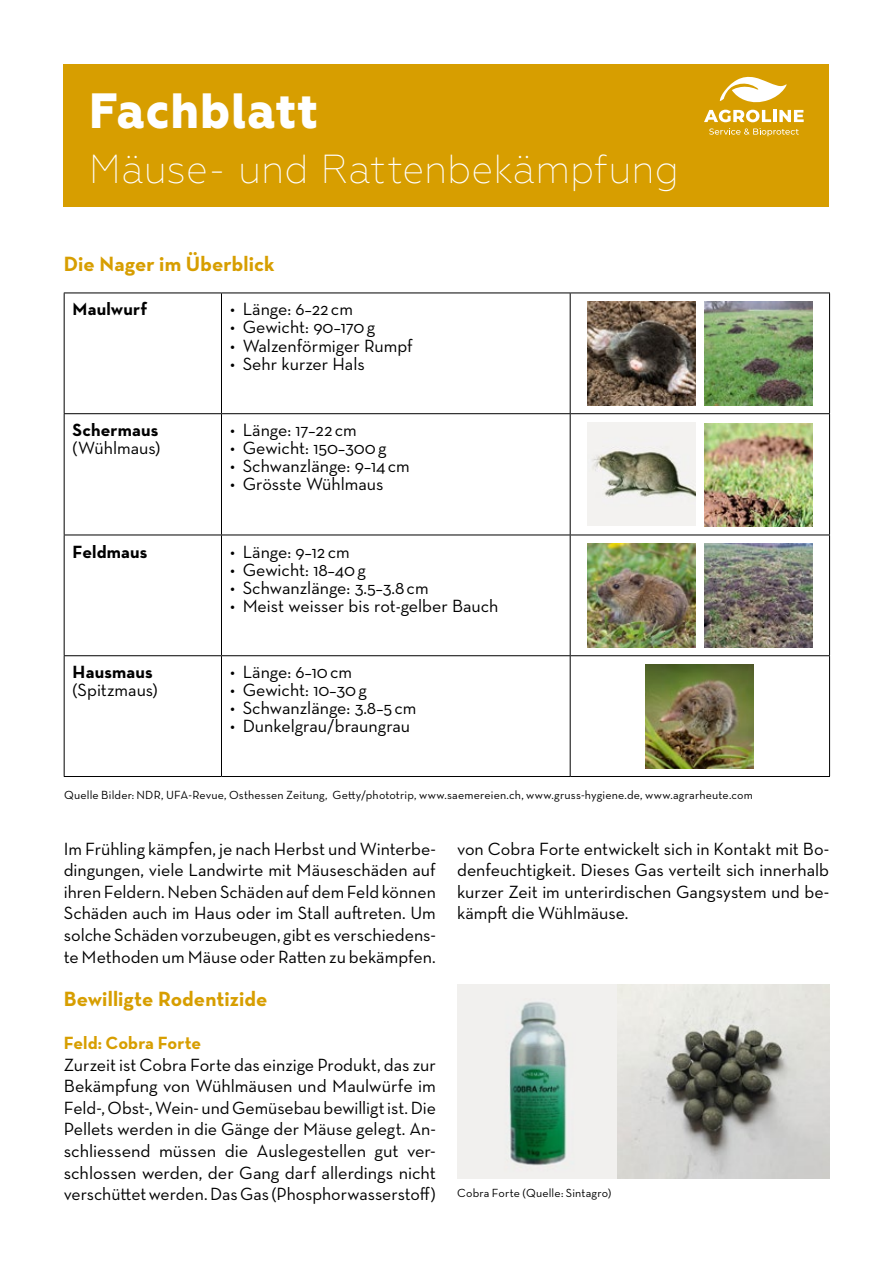
<style>
.page{position:relative;width:893px;height:1263px;background:#fff}
.page>*{position:absolute;margin:0;border:0;box-sizing:border-box;transform-origin:0 0}
.t1{font:800 49.5px "Geometria";letter-spacing:.025em;color:#fff;scale:.92 1}
.t2{font:200 40.5px "Geometria";letter-spacing:.015em;color:#fff;scale:.92 1}
.t3{font:700 21px "Neutraface Text";letter-spacing:.005em;color:#d79e00}
.t4{font:18px/21.6px "Neutraface Text";color:#000;text-align:justify}
.t5{font:700 18px "Neutraface Text";letter-spacing:.01em;color:#000}
.t6{font:700 18px "Neutraface Text";letter-spacing:.005em;color:#d79e00}
.t7{font:12px "Neutraface Text";letter-spacing:.015em;color:#000}
</style>
<div class="page">
<div style="left:64px;top:64px;width:765px;height:142px;background:#d79e00"></div>
<svg style="left:709px;top:128px;width:90px;height:8px"></svg>
<svg style="left:704px;top:110px;width:100px;height:12px"></svg>
<svg style="left:720px;top:77px;width:67px;height:26px"></svg>
<hr style="left:64px;top:293px;width:157px;height:1px;background:#000">
<hr style="left:64px;top:293px;width:1px;height:120px;background:#000">
<hr style="left:221px;top:293px;width:349px;height:1px;background:#000">
<hr style="left:221px;top:293px;width:1px;height:120px;background:#000">
<hr style="left:570px;top:293px;width:260px;height:1px;background:#000">
<hr style="left:570px;top:293px;width:1px;height:120px;background:#000">
<hr style="left:829px;top:293px;width:1px;height:120px;background:#000">
<hr style="left:64px;top:413px;width:157px;height:1px;background:#000">
<hr style="left:64px;top:414px;width:1px;height:121px;background:#000">
<hr style="left:221px;top:413px;width:349px;height:1px;background:#000">
<hr style="left:221px;top:414px;width:1px;height:121px;background:#000">
<hr style="left:570px;top:413px;width:260px;height:1px;background:#000">
<hr style="left:570px;top:414px;width:1px;height:121px;background:#000">
<hr style="left:829px;top:414px;width:1px;height:121px;background:#000">
<hr style="left:64px;top:535px;width:157px;height:1px;background:#000">
<hr style="left:64px;top:535px;width:1px;height:120px;background:#000">
<hr style="left:221px;top:535px;width:349px;height:1px;background:#000">
<hr style="left:221px;top:535px;width:1px;height:120px;background:#000">
<hr style="left:570px;top:535px;width:260px;height:1px;background:#000">
<hr style="left:570px;top:535px;width:1px;height:120px;background:#000">
<hr style="left:829px;top:535px;width:1px;height:120px;background:#000">
<hr style="left:221px;top:656px;width:1px;height:120px;background:#000">
<hr style="left:570px;top:656px;width:1px;height:120px;background:#000">
<hr style="left:64px;top:655px;width:157px;height:1px;background:#000">
<hr style="left:64px;top:656px;width:1px;height:120px;background:#000">
<hr style="left:221px;top:655px;width:349px;height:1px;background:#000">
<hr style="left:570px;top:655px;width:260px;height:1px;background:#000">
<hr style="left:829px;top:656px;width:1px;height:120px;background:#000">
<hr style="left:64px;top:776px;width:157px;height:1px;background:#000">
<hr style="left:221px;top:776px;width:349px;height:1px;background:#000">
<hr style="left:570px;top:776px;width:260px;height:1px;background:#000">
<img style="left:587px;top:301px;width:108px;height:104px">
<img style="left:704px;top:301px;width:108px;height:104px">
<img style="left:587px;top:422px;width:108px;height:104px">
<img style="left:704px;top:423px;width:108px;height:104px">
<img style="left:587px;top:543px;width:108px;height:104px">
<img style="left:704px;top:543px;width:108px;height:104px">
<img style="left:646px;top:664px;width:108px;height:104px">
<img style="left:457px;top:984px;width:372px;height:194px">
<h1 class="t1" style="left:89px;top:81px;width:250px">Fachblatt</h1>
<h2 class="t2" style="left:89px;top:146px;width:642px">Mäuse- und Rattenbekämpfung</h2>
<p class="t3" style="left:64px;top:251px;width:212px">Die Nager im Überblick</p>
<p class="t5" style="left:73px;top:298px;width:76px">Maulwurf</p>
<p class="t4" style="left:230px;top:298px;width:124px">• Länge: 6–22 cm</p>
<p class="t4" style="left:230px;top:316px;width:147px">• Gewicht: 90–170g</p>
<p class="t4" style="left:230px;top:334px;width:184px">• Walzenförmiger Rumpf</p>
<p class="t4" style="left:230px;top:352px;width:136px">• Sehr kurzer Hals</p>
<p class="t5" style="left:73px;top:418px;width:87px">Schermaus</p>
<p class="t4" style="left:73px;top:437px;width:89px">(Wühlmaus)</p>
<p class="t4" style="left:230px;top:419px;width:128px">• Länge: 17–22 cm</p>
<p class="t4" style="left:230px;top:437px;width:158px">• Gewicht: 150–300g</p>
<p class="t4" style="left:230px;top:455px;width:181px">• Schwanzlänge: 9–14cm</p>
<p class="t4" style="left:230px;top:473px;width:155px">• Grösste Wühlmaus</p>
<p class="t5" style="left:73px;top:540px;width:76px">Feldmaus</p>
<p class="t4" style="left:230px;top:540px;width:121px">• Länge: 9–12 cm</p>
<p class="t4" style="left:230px;top:558px;width:137px">• Gewicht: 18–40g</p>
<p class="t4" style="left:230px;top:576px;width:200px">• Schwanzlänge: 3.5–3.8cm</p>
<p class="t4" style="left:230px;top:594px;width:270px">• Meist weisser bis rot-gelber Bauch</p>
<p class="t5" style="left:73px;top:660px;width:81px">Hausmaus</p>
<p class="t4" style="left:73px;top:679px;width:87px">(Spitzmaus)</p>
<p class="t4" style="left:230px;top:661px;width:124px">• Länge: 6–10cm</p>
<p class="t4" style="left:230px;top:679px;width:138px">• Gewicht: 10–30g</p>
<p class="t4" style="left:230px;top:697px;width:188px">• Schwanzlänge: 3.8–5 cm</p>
<p class="t4" style="left:230px;top:715px;width:182px">• Dunkelgrau/braungrau</p>
<p class="t7" style="left:64px;top:787px;width:690px">Quelle Bilder: NDR, UFA-Revue, Osthessen Zeitung, Getty/phototrip, www.saemereien.ch, www.gruss-hygiene.de, www.agrarheute.com</p>
<p class="t4" style="left:64px;top:837px;width:374px">Im Frühling kämpfen, je nach Herbst und Winterbe&shy;dingungen, viele Landwirte mit Mäuseschäden auf ihren Feldern. Neben Schäden auf dem Feld können Schäden auch im Haus oder im Stall auftreten. Um solche Schäden vorzubeugen, gibt es verschiedens&shy;te Methoden um Mäuse oder Ratten zu bekämpfen.</p>
<p class="t3" style="left:64px;top:985px;width:205px">Bewilligte Rodentizide</p>
<p class="t6" style="left:64px;top:1031px;width:139px">Feld: Cobra Forte</p>
<p class="t4" style="left:64px;top:1053px;width:374px">Zurzeit ist Cobra Forte das einzige Produkt, das zur Bekämpfung von Wühlmäusen und Maulwürfe im Feld-, Obst-, Wein- und Gemüsebau bewilligt ist. Die Pellets werden in die Gänge der Mäuse gelegt. An&shy;schliessend müssen die Auslegestellen gut ver&shy;schlossen werden, der Gang darf allerdings nicht verschüttet werden. Das Gas (Phosphorwasserstoff)</p>
<p class="t4" style="left:457px;top:837px;width:374px">von Cobra Forte entwickelt sich in Kontakt mit Bo&shy;denfeuchtigkeit. Dieses Gas verteilt sich innerhalb kurzer Zeit im unterirdischen Gangsystem und be&shy;kämpft die Wühlmäuse.</p>
<p class="t7" style="left:457px;top:1186px;width:156px">Cobra Forte (Quelle: Sintagro)</p>
</div>
